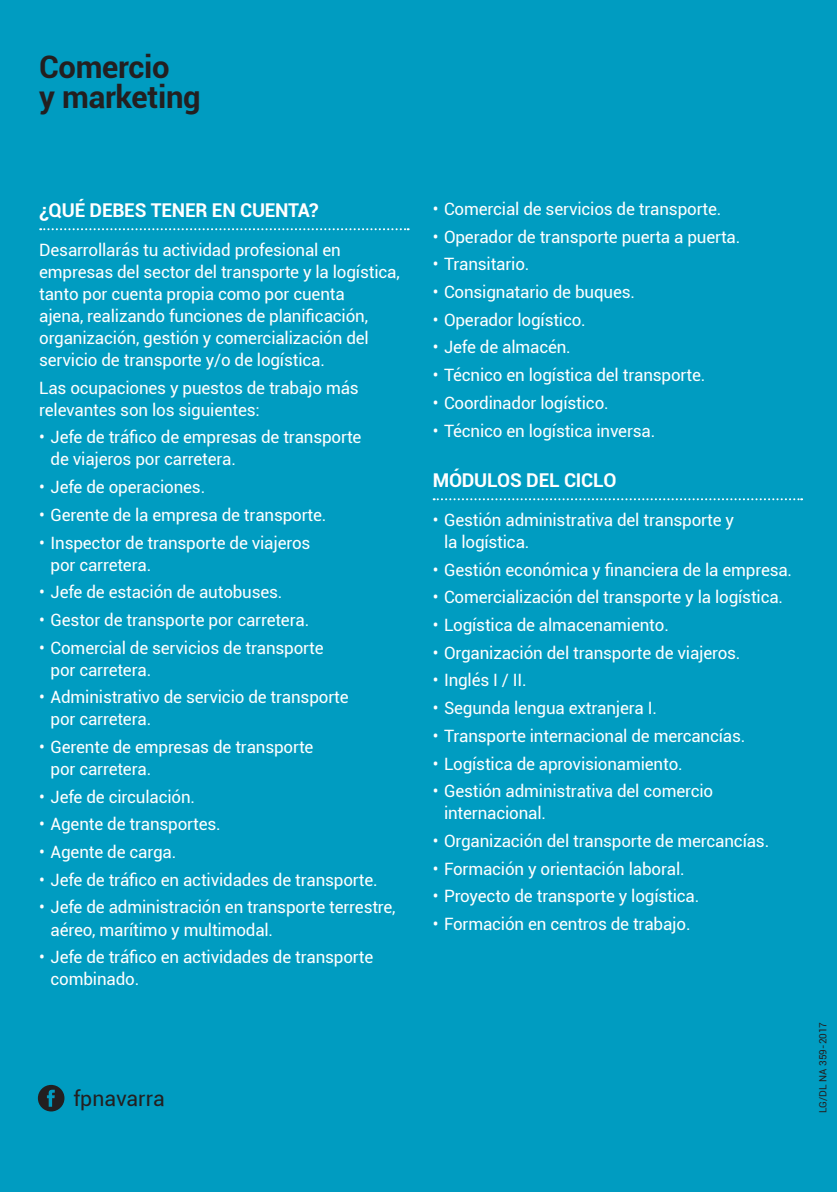
<style>
.page{position:relative;width:837px;height:1192px;background:#fff}
.page>*{position:absolute;margin:0;border:0;box-sizing:border-box;transform-origin:0 0}
.t1{font:700 31px/29px "Roboto";letter-spacing:-.01em;color:#231f20}
.t2{font:21.2px "Roboto";color:#231f20}
.t3{font:700 19px "Roboto";letter-spacing:-.01em;color:#fff}
.t4{font:17px/22px "Roboto";letter-spacing:-.01em;color:#fff}
.t5{font:10px "Roboto";color:#231f20}
</style>
<div class="page">
<div style="left:0;top:0;width:837px;height:1191px;background:#009cc1"></div>
<svg style="left:38px;top:1084px;width:26px;height:27px"></svg>
<svg style="left:40px;top:228px;width:368px;height:2px"></svg>
<svg style="left:433px;top:498px;width:369px;height:2px"></svg>
<h1 class="t1" style="left:39px;top:53px;width:163px">Comercio<br>y marketing</h1>
<p class="t3" style="left:39px;top:199px;width:281px">¿QUÉ DEBES TENER EN CUENTA?</p>
<p class="t4" style="left:39px;top:239px;width:362px">Desarrollarás tu actividad profesional en empresas del sector del transporte y la logística, tanto por cuenta propia como por cuenta<br>ajena, realizando funciones de planificación, organización, gestión y comercialización del servicio de transporte y/o de logística.</p>
<p class="t4" style="left:39px;top:377px;width:321px">Las ocupaciones y puestos de trabajo más relevantes son los siguientes:</p>
<p class="t4" style="left:51px;top:426px;width:312px;text-indent:-11px">• Jefe de tráfico de empresas de transporte de viajeros por carretera.</p>
<p class="t4" style="left:39px;top:476px;width:167px">• Jefe de operaciones.</p>
<p class="t4" style="left:39px;top:504px;width:289px">• Gerente de la empresa de transporte.</p>
<p class="t4" style="left:51px;top:531px;width:261px;text-indent:-11px">• Inspector de transporte de viajeros por carretera.</p>
<p class="t4" style="left:39px;top:581px;width:245px">• Jefe de estación de autobuses.</p>
<p class="t4" style="left:39px;top:609px;width:271px">• Gestor de transporte por carretera.</p>
<p class="t4" style="left:51px;top:636px;width:274px;text-indent:-11px">• Comercial de servicios de transporte por carretera.</p>
<p class="t4" style="left:51px;top:686px;width:300px;text-indent:-11px">• Administrativo de servicio de transporte por carretera.</p>
<p class="t4" style="left:51px;top:736px;width:264px;text-indent:-11px">• Gerente de empresas de transporte por carretera.</p>
<p class="t4" style="left:39px;top:785px;width:157px">• Jefe de circulación.</p>
<p class="t4" style="left:39px;top:813px;width:183px">• Agente de transportes.</p>
<p class="t4" style="left:39px;top:841px;width:138px">• Agente de carga.</p>
<p class="t4" style="left:39px;top:868px;width:340px">• Jefe de tráfico en actividades de transporte.</p>
<p class="t4" style="left:51px;top:896px;width:346px;text-indent:-11px">• Jefe de administración en transporte terrestre, aéreo, marítimo y multimodal.</p>
<p class="t4" style="left:51px;top:946px;width:324px;text-indent:-11px">• Jefe de tráfico en actividades de transporte combinado.</p>
<p class="t2" style="left:73px;top:1086px;width:93px">fpnavarra</p>
<p class="t4" style="left:432px;top:198px;width:290px">• Comercial de servicios de transporte.</p>
<p class="t4" style="left:432px;top:226px;width:309px">• Operador de transporte puerta a puerta.</p>
<p class="t4" style="left:432px;top:253px;width:98px">• Transitario.</p>
<p class="t4" style="left:432px;top:281px;width:204px">• Consignatario de buques.</p>
<p class="t4" style="left:432px;top:309px;width:155px">• Operador logístico.</p>
<p class="t4" style="left:432px;top:336px;width:140px">• Jefe de almacén.</p>
<p class="t4" style="left:432px;top:364px;width:274px">• Técnico en logística del transporte.</p>
<p class="t4" style="left:432px;top:392px;width:177px">• Coordinador logístico.</p>
<p class="t4" style="left:432px;top:419px;width:224px">• Técnico en logística inversa.</p>
<p class="t3" style="left:432px;top:469px;width:185px">MÓDULOS DEL CICLO</p>
<p class="t4" style="left:444px;top:509px;width:291px;text-indent:-11px">• Gestión administrativa del transporte y la logística.</p>
<p class="t4" style="left:432px;top:558px;width:361px">• Gestión económica y financiera de la empresa.</p>
<p class="t4" style="left:432px;top:586px;width:352px">• Comercialización del transporte y la logística.</p>
<p class="t4" style="left:432px;top:614px;width:238px">• Logística de almacenamiento.</p>
<p class="t4" style="left:432px;top:641px;width:309px">• Organización del transporte de viajeros.</p>
<p class="t4" style="left:432px;top:669px;width:96px">• Inglés I / II.</p>
<p class="t4" style="left:432px;top:697px;width:226px">• Segunda lengua extranjera I.</p>
<p class="t4" style="left:432px;top:724px;width:314px">• Transporte internacional de mercancías.</p>
<p class="t4" style="left:432px;top:752px;width:251px">• Logística de aprovisionamiento.</p>
<p class="t4" style="left:444px;top:780px;width:271px;text-indent:-11px">• Gestión administrativa del comercio internacional.</p>
<p class="t4" style="left:432px;top:829px;width:338px">• Organización del transporte de mercancías.</p>
<p class="t4" style="left:432px;top:857px;width:253px">• Formación y orientación laboral.</p>
<p class="t4" style="left:432px;top:885px;width:268px">• Proyecto de transporte y logística.</p>
<p class="t4" style="left:432px;top:912px;width:259px">• Formación en centros de trabajo.</p>
<p class="t5" style="left:817px;top:1112px;width:92px;rotate:-90deg">LG/DL NA 359-2017</p>
</div>
